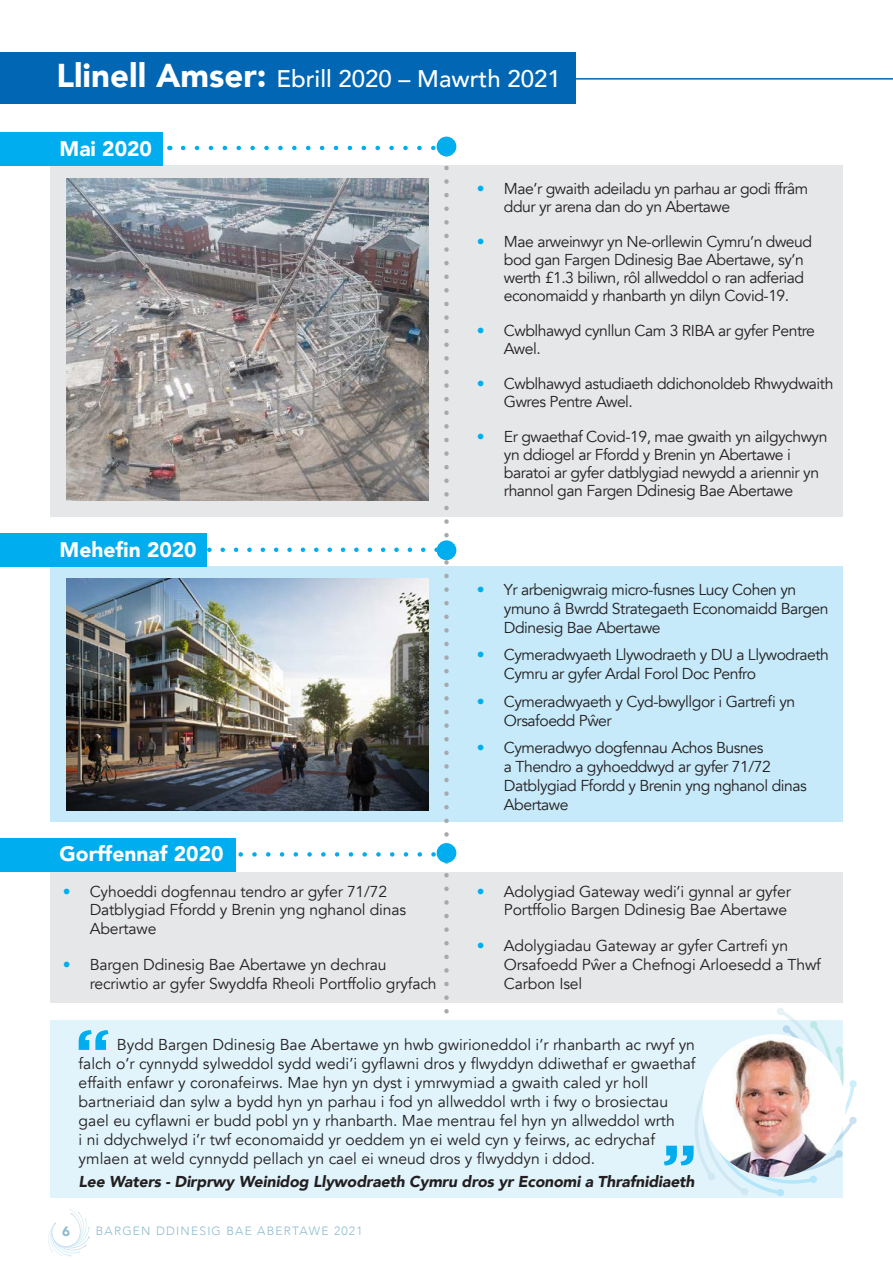
<style>
.page{position:relative;width:893px;height:1263px;background:#fff}
.page>*{position:absolute;margin:0;border:0;box-sizing:border-box;transform-origin:0 0}
.t1{font:500 24px "Avenir";color:#fff}
.t2{font:900 21px "Avenir";color:#fff}
.t3{font:15.75px/18px "Avenir";letter-spacing:-.03em;color:#231f20}
.t4{font:15.75px/18.9px "Avenir";color:#231f20}
.t5{font:15.75px/18.9px "Avenir";letter-spacing:-.01em;color:#231f20}
.t6{font:italic 900 15.75px "Avenir";letter-spacing:-.01em;color:#231f20}
.t7{font:900 13.5px "Avenir";color:#8ebbd0}
.t8{font:300 12px "Avenir";letter-spacing:.1em;color:#8ebbd0}
.s1{font-weight:900;font-size:33px}
.s2{color:#00aeef}
</style>
<div class="page">
<svg style="left:48px;top:1209px;width:42px;height:47px"></svg>
<div style="left:50px;top:872px;width:793px;height:130px;background:#e6e7e9"></div>
<div style="left:50px;top:567px;width:793px;height:255px;background:#c6eafa"></div>
<div style="left:50px;top:165px;width:793px;height:352px;background:#e6e7e9"></div>
<hr style="left:489px;top:78px;width:404px;height:2px;background:#0166b3">
<div style="left:0;top:52px;width:575px;height:51px;background:#0166b3"></div>
<div style="left:1px;top:132px;width:162px;height:33px;background:#00aeef"></div>
<div style="left:437px;top:137px;width:19px;height:19px;background:#00aeef;border-radius:50%"></div>
<svg style="left:169px;top:139px;width:280px;height:882px"></svg>
<div style="left:1px;top:533px;width:206px;height:34px;background:#00aeef"></div>
<div style="left:437px;top:540px;width:19px;height:20px;background:#00aeef;border-radius:50%"></div>
<div style="left:0;top:838px;width:235px;height:34px;background:#00aeef"></div>
<div style="left:437px;top:843px;width:19px;height:20px;background:#00aeef;border-radius:50%"></div>
<div style="left:50px;top:1021px;width:793px;height:177px;background:#e1f4fc"></div>
<svg style="left:79px;top:1030px;width:29px;height:20px"></svg>
<img style="left:66px;top:578px;width:362px;height:232px">
<img style="left:66px;top:178px;width:362px;height:322px">
<div style="left:777px;top:1008px;width:7px;height:7px;background:#e8f1f5;border-radius:50%"></div>
<div style="left:849px;top:1117px;width:8px;height:7px;background:#cde1f0;border-radius:50%"></div>
<div style="left:777px;top:1189px;width:7px;height:7px;background:#b4e6f9;border-radius:50%"></div>
<div style="left:741px;top:1188px;width:7px;height:7px;background:#d0e8f3;border-radius:50%"></div>
<svg style="left:664px;top:1009px;width:191px;height:185px"></svg>
<img style="left:710px;top:1034px;width:135px;height:143px">
<p class="t1" style="left:56px;top:58px;width:506px"><span class="s1">Llinell Amser:</span> Ebrill 2020 – Mawrth 2021</p>
<p class="t2" style="left:60px;top:131px;width:94px">Mai 2020</p>
<p class="t2" style="left:60px;top:532px;width:139px">Mehefin 2020</p>
<p class="t2" style="left:60px;top:836px;width:166px">Gorffennaf 2020</p>
<p class="t5" style="left:90px;top:882px;width:318px;text-indent:-27px"><span class="s2">•</span> Cyhoeddi dogfennau tendro ar gyfer 71/72<br>Datblygiad Ffordd y Brenin yng nghanol dinas<br>Abertawe</p>
<p class="t5" style="left:90px;top:956px;width:348px;text-indent:-27px"><span class="s2">•</span> Bargen Ddinesig Bae Abertawe yn dechrau recriwtio ar gyfer Swyddfa Rheoli Portffolio gryfach</p>
<p class="t3" style="left:504px;top:180px;width:306px;text-indent:-27px"><span class="s2">•</span> Mae’r gwaith adeiladu yn parhau ar godi ffrâm ddur yr arena dan do yn Abertawe</p>
<p class="t3" style="left:504px;top:233px;width:310px;text-indent:-27px"><span class="s2">•</span> Mae arweinwyr yn Ne-orllewin Cymru’n dweud bod gan Fargen Ddinesig Bae Abertawe, sy’n werth £1.3 biliwn, rôl allweddol o ran adferiad economaidd y rhanbarth yn dilyn Covid-19.</p>
<p class="t3" style="left:504px;top:322px;width:313px;text-indent:-27px"><span class="s2">•</span> Cwblhawyd cynllun Cam 3 RIBA ar gyfer Pentre<br>Awel.</p>
<p class="t3" style="left:504px;top:375px;width:331px;text-indent:-27px"><span class="s2">•</span> Cwblhawyd astudiaeth ddichonoldeb Rhwydwaith<br>Gwres Pentre Awel.</p>
<p class="t3" style="left:504px;top:428px;width:325px;text-indent:-27px"><span class="s2">•</span> Er gwaethaf Covid-19, mae gwaith yn ailgychwyn yn ddiogel ar Ffordd y Brenin yn Abertawe i baratoi ar gyfer datblygiad newydd a ariennir yn rhannol gan Fargen Ddinesig Bae Abertawe</p>
<p class="t3" style="left:504px;top:580px;width:326px;line-height:18.9px;text-indent:-27px"><span class="s2">•</span> Yr arbenigwraig micro-fusnes Lucy Cohen yn ymuno â Bwrdd Strategaeth Economaidd Bargen<br>Ddinesig Bae Abertawe</p>
<p class="t3" style="left:504px;top:646px;width:327px;line-height:18.9px;text-indent:-27px"><span class="s2">•</span> Cymeradwyaeth Llywodraeth y DU a Llywodraeth<br>Cymru ar gyfer Ardal Forol Doc Penfro</p>
<p class="t3" style="left:504px;top:692px;width:293px;line-height:18.9px;text-indent:-27px"><span class="s2">•</span> Cymeradwyaeth y Cyd-bwyllgor i Gartrefi yn<br>Orsafoedd Pŵer</p>
<p class="t3" style="left:504px;top:738px;width:304px;line-height:18.9px;text-indent:-27px"><span class="s2">•</span> Cymeradwyo dogfennau Achos Busnes<br>a Thendro a gyhoeddwyd ar gyfer 71/72<br>Datblygiad Ffordd y Brenin yng nghanol dinas<br>Abertawe</p>
<p class="t5" style="left:477px;top:882px;width:315px;text-align:right"><span class="s2">•</span> Adolygiad Gateway wedi’i gynnal ar gyfer<br>Portffolio Bargen Ddinesig Bae Abertawe</p>
<p class="t5" style="left:504px;top:937px;width:319px;text-indent:-27px"><span class="s2">•</span> Adolygiadau Gateway ar gyfer Cartrefi yn<br>Orsafoedd Pŵer a Chefnogi Arloesedd a Thwf<br>Carbon Isel</p>
<p class="t4" style="left:79px;top:1035px;width:618px;text-indent:38px">Bydd Bargen Ddinesig Bae Abertawe yn hwb gwirioneddol i’r rhanbarth ac rwyf yn falch o’r cynnydd sylweddol sydd wedi’i gyflawni dros y flwyddyn ddiwethaf er gwaethaf effaith enfawr y coronafeirws. Mae hyn yn dyst i ymrwymiad a gwaith caled yr holl bartneriaid dan sylw a bydd hyn yn parhau i fod yn allweddol wrth i fwy o brosiectau gael eu cyflawni er budd pobl yn y rhanbarth. Mae mentrau fel hyn yn allweddol wrth<br>i ni ddychwelyd i’r twf economaidd yr oeddem yn ei weld cyn y feirws, ac edrychaf ymlaen at weld cynnydd pellach yn cael ei wneud dros y flwyddyn i ddod.</p>
<p class="t6" style="left:79px;top:1168px;width:617px">Lee Waters - Dirprwy Weinidog Llywodraeth Cymru dros yr Economi a Thrafnidiaeth</p>
<p class="t7" style="left:62px;top:1219px;width:9px">6</p>
<p class="t8" style="left:96px;top:1224px;width:268px">BARGEN DDINESIG BAE ABERTAWE 2021</p>
</div>
